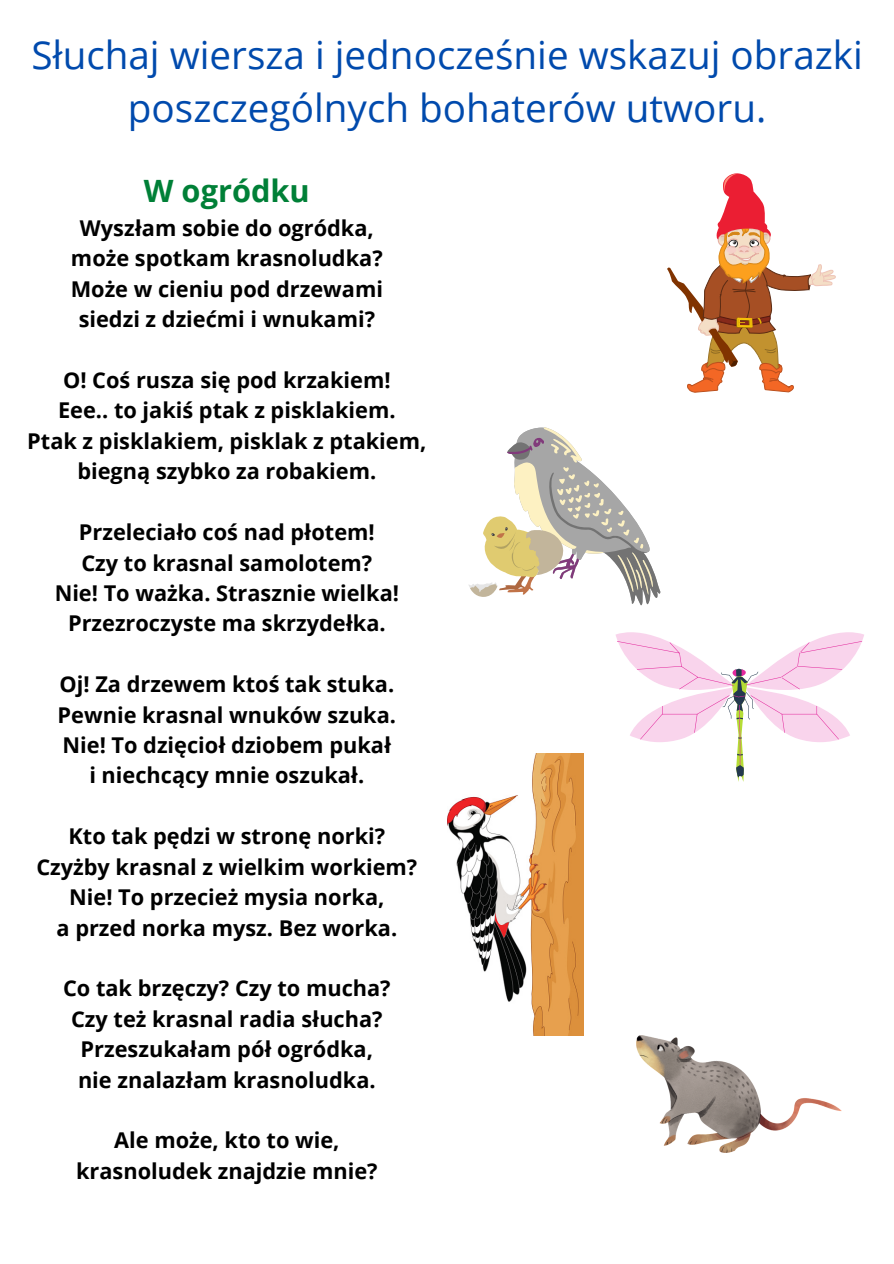
<style>
.page{position:relative;width:894px;height:1264px;background:#fff}
.page>*{position:absolute;margin:0;border:0;box-sizing:border-box;transform-origin:0 0}
.t1{font:38.55px/53.4px "Open Sans";color:#004aad;text-align:center}
.t2{font:700 30.75px "Open Sans";color:#008037}
.t3{font:700 21.75px "Open Sans";color:#000}
</style>
<div class="page">
<svg style="left:667px;top:173px;width:168px;height:219px"></svg>
<svg style="left:469px;top:427px;width:191px;height:178px"></svg>
<svg style="left:616px;top:632px;width:247px;height:150px"></svg>
<img style="left:447px;top:754px;width:136px;height:281px">
<img style="left:636px;top:1035px;width:205px;height:117px">
<p class="t1" style="left:31px;top:27px;width:832px">Słuchaj wiersza i jednocześnie wskazuj obrazki poszczególnych bohaterów utworu.</p>
<p class="t2" style="left:144px;top:169px;width:167px">W ogródku</p>
<p class="t3" style="left:80px;top:213px;width:295px">Wyszłam sobie do ogródka,</p>
<p class="t3" style="left:71px;top:243px;width:313px">może spotkam krasnoludka?</p>
<p class="t3" style="left:71px;top:273px;width:314px">Może w cieniu pod drzewami</p>
<p class="t3" style="left:79px;top:304px;width:298px">siedzi z dziećmi i wnukami?</p>
<p class="t3" style="left:63px;top:365px;width:329px">O! Coś rusza się pod krzakiem!</p>
<p class="t3" style="left:58px;top:395px;width:339px">Eee.. to jakiś ptak z pisklakiem.</p>
<p class="t3" style="left:27px;top:425px;width:400px">Ptak z pisklakiem, pisklak z ptakiem,</p>
<p class="t3" style="left:77px;top:456px;width:300px">biegną szybko za robakiem.</p>
<p class="t3" style="left:79px;top:517px;width:297px">Przeleciało coś nad płotem!</p>
<p class="t3" style="left:81px;top:547px;width:292px">Czy to krasnal samolotem?</p>
<p class="t3" style="left:55px;top:577px;width:346px">Nie! To ważka. Strasznie wielka!</p>
<p class="t3" style="left:68px;top:608px;width:319px">Przezroczyste ma skrzydełka.</p>
<p class="t3" style="left:59px;top:669px;width:336px">Oj! Za drzewem ktoś tak stuka.</p>
<p class="t3" style="left:58px;top:699px;width:340px">Pewnie krasnal wnuków szuka.</p>
<p class="t3" style="left:63px;top:729px;width:330px">Nie! To dzięcioł dziobem pukał</p>
<p class="t3" style="left:89px;top:760px;width:276px">i niechcący mnie oszukał.</p>
<p class="t3" style="left:68px;top:821px;width:318px">Kto tak pędzi w stronę norki?</p>
<p class="t3" style="left:36px;top:851px;width:382px">Czyżby krasnal z wielkim workiem?</p>
<p class="t3" style="left:69px;top:881px;width:316px">Nie! To przecież mysia norka,</p>
<p class="t3" style="left:57px;top:912px;width:342px">a przed norka mysz. Bez worka.</p>
<p class="t3" style="left:63px;top:973px;width:329px">Co tak brzęczy? Czy to mucha?</p>
<p class="t3" style="left:71px;top:1003px;width:313px">Czy też krasnal radia słucha?</p>
<p class="t3" style="left:81px;top:1033px;width:294px">Przeszukałam pół ogródka,</p>
<p class="t3" style="left:78px;top:1064px;width:299px">nie znalazłam krasnoludka.</p>
<p class="t3" style="left:114px;top:1125px;width:227px">Ale może, kto to wie,</p>
<p class="t3" style="left:76px;top:1155px;width:303px">krasnoludek znajdzie mnie?</p>
</div>
